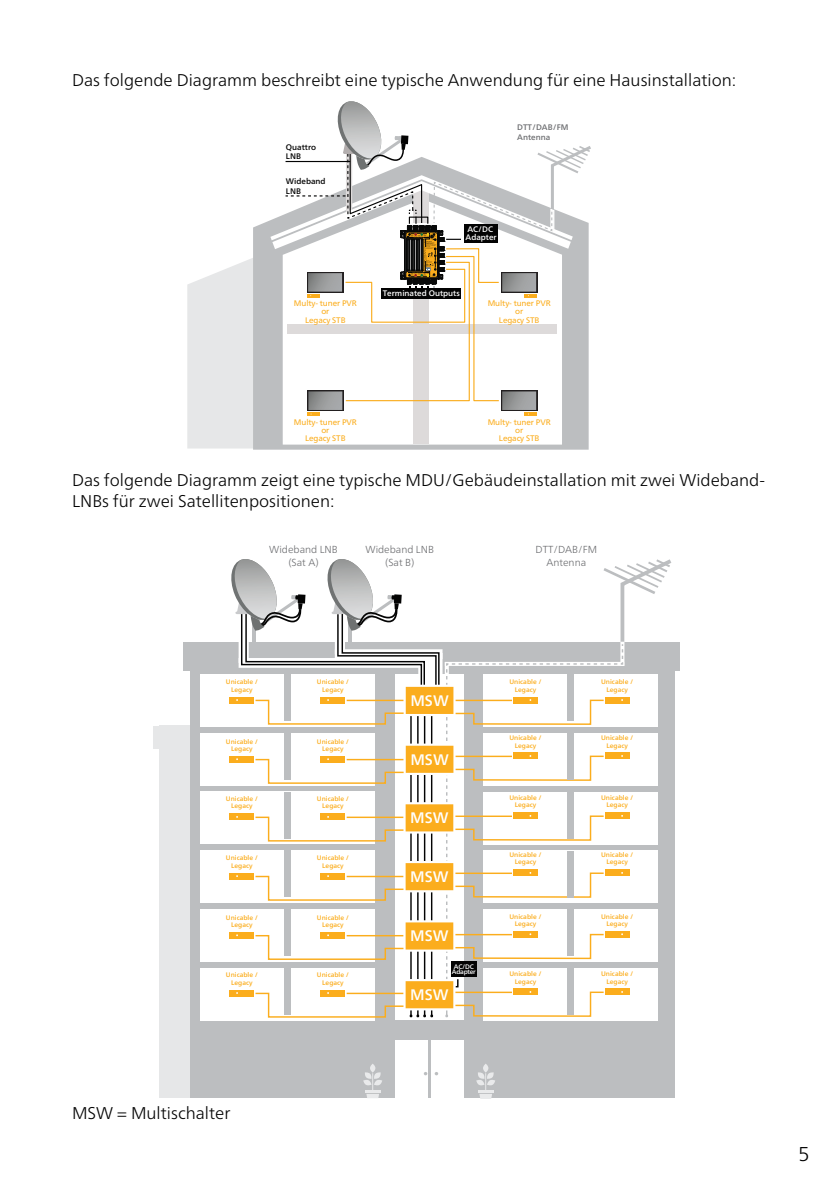
<style>
.page{position:relative;width:840px;height:1191px;background:#fff}
.page>*{position:absolute;margin:0;border:0;box-sizing:border-box;transform-origin:0 0}
.t1{font:300 20px "Frutiger Neue LT";color:#000}
.t2{font:300 17px/20.4px "Frutiger Neue LT";color:#030303}
.t3{font:500 15.2px "Frutiger Neue LT";color:#fff}
.t4{font:300 10.2px/12.2px "Frutiger Neue LT";color:#6d6e71;text-align:center}
.t5{font:8px/8px "Frutiger Neue LT";letter-spacing:-.01em;color:#fbad1d;text-align:center}
.t6{font:500 8px/8px "Frutiger Neue LT";color:#fff}
.t7{font:500 8px/9.6px "Frutiger Neue LT";color:#030303}
.t8{font:500 8px/9.6px "Frutiger Neue LT";color:#6d6e71}
.t9{font:500 6.6px/7.2px "Frutiger Neue LT";color:#fbad1d;text-align:center}
.t10{font:500 6.6px/5.8px "Frutiger Neue LT";letter-spacing:-.04em;color:#fff;text-align:center}
</style>
<div class="page">
<svg style="left:187px;top:258px;width:66px;height:190px;fill:#e6e7e8"></svg>
<svg style="left:253px;top:220px;width:335px;height:230px;fill:#bcbec0"></svg>
<svg style="left:282px;top:414px;width:279px;height:30px"></svg>
<div style="left:413px;top:186px;width:16px;height:258px;background:#dddada"></div>
<hr style="left:524px;top:412px;width:13px;height:4px;background:#fbad1d">
<hr style="left:307px;top:412px;width:13px;height:4px;background:#fbad1d">
<svg style="left:270px;top:101px;width:321px;height:313px"></svg>
<div style="left:159px;top:725px;width:376px;height:373px;background:#e6e7e8"></div>
<div style="left:190px;top:648px;width:484px;height:450px;background:#bcbec0"></div>
<div style="left:200px;top:850px;width:174px;height:52px;background:#fff"></div>
<div style="left:200px;top:968px;width:174px;height:52px;background:#fff"></div>
<div style="left:200px;top:909px;width:174px;height:52px;background:#fff"></div>
<div style="left:482px;top:968px;width:175px;height:52px;background:#fff"></div>
<div style="left:370px;top:1063px;width:5px;height:9px;background:#e9eaeb;border-radius:50%"></div>
<svg style="left:363px;top:1072px;width:19px;height:26px"></svg>
<svg style="left:482px;top:1063px;width:6px;height:9px"></svg>
<svg style="left:476px;top:1072px;width:19px;height:26px"></svg>
<div style="left:200px;top:792px;width:174px;height:52px;background:#fff"></div>
<div style="left:200px;top:733px;width:174px;height:52px;background:#fff"></div>
<div style="left:200px;top:674px;width:174px;height:52px;background:#fff"></div>
<div style="left:183px;top:641px;width:496px;height:29px;background:#bcbec0"></div>
<div style="left:395px;top:1040px;width:33px;height:58px;background:#fff"></div>
<div style="left:430px;top:1040px;width:33px;height:58px;background:#fff"></div>
<svg style="left:228px;top:559px;width:447px;height:459px"></svg>
<h2 class="t2" style="left:72px;top:69px;width:665px">Das folgende Diagramm beschreibt eine typische Anwendung für eine Hausinstallation:</h2>
<p class="t8" style="left:517px;top:122px;width:53px">DTT/DAB/FM<br>Antenna</p>
<p class="t7" style="left:286px;top:142px;width:32px">Quattro<br>LNB</p>
<p class="t7" style="left:286px;top:176px;width:41px">Wideband<br>LNB</p>
<p class="t5" style="left:294px;top:299px;width:64px">Multy- tuner PVR or<br>Legacy STB</p>
<p class="t6" style="left:465px;top:225px;width:33px">AC/DC<br>Adapter</p>
<p class="t6" style="left:382px;top:289px;width:78px">Terminated Outputs</p>
<p class="t5" style="left:487px;top:299px;width:64px">Multy- tuner PVR or<br>Legacy STB</p>
<p class="t5" style="left:294px;top:418px;width:64px">Multy- tuner PVR or<br>Legacy STB</p>
<p class="t5" style="left:487px;top:418px;width:64px">Multy- tuner PVR or<br>Legacy STB</p>
<h2 class="t2" style="left:72px;top:470px;width:694px">Das folgende Diagramm zeigt eine typische MDU/Gebäudeinstallation mit zwei Wideband-<br>LNBs für zwei Satellitenpositionen:</h2>
<h3 class="t4" style="left:535px;top:543px;width:63px">DTT/DAB/FM<br>Antenna</h3>
<h3 class="t4" style="left:269px;top:543px;width:70px">Wideband LNB (Sat A)</h3>
<h3 class="t4" style="left:365px;top:543px;width:70px">Wideband LNB (Sat B)</h3>
<p class="t9" style="left:226px;top:678px;width:34px">Unicable /<br>Legacy</p>
<p class="t9" style="left:317px;top:678px;width:34px">Unicable /<br>Legacy</p>
<h3 class="t3" style="left:410px;top:691px;width:40px">MSW</h3>
<p class="t9" style="left:509px;top:678px;width:34px">Unicable /<br>Legacy</p>
<p class="t9" style="left:600px;top:678px;width:34px">Unicable /<br>Legacy</p>
<p class="t9" style="left:226px;top:737px;width:34px">Unicable /<br>Legacy</p>
<p class="t9" style="left:317px;top:737px;width:34px">Unicable /<br>Legacy</p>
<h3 class="t3" style="left:410px;top:750px;width:40px">MSW</h3>
<p class="t9" style="left:509px;top:734px;width:34px">Unicable /<br>Legacy</p>
<p class="t9" style="left:600px;top:734px;width:34px">Unicable /<br>Legacy</p>
<p class="t9" style="left:226px;top:795px;width:34px">Unicable /<br>Legacy</p>
<p class="t9" style="left:317px;top:795px;width:34px">Unicable /<br>Legacy</p>
<p class="t9" style="left:509px;top:794px;width:34px">Unicable /<br>Legacy</p>
<p class="t9" style="left:600px;top:794px;width:34px">Unicable /<br>Legacy</p>
<h3 class="t3" style="left:410px;top:809px;width:40px">MSW</h3>
<p class="t9" style="left:226px;top:854px;width:34px">Unicable /<br>Legacy</p>
<p class="t9" style="left:317px;top:854px;width:34px">Unicable /<br>Legacy</p>
<p class="t9" style="left:509px;top:851px;width:34px">Unicable /<br>Legacy</p>
<p class="t9" style="left:600px;top:851px;width:34px">Unicable /<br>Legacy</p>
<h3 class="t3" style="left:410px;top:867px;width:40px">MSW</h3>
<p class="t9" style="left:226px;top:913px;width:34px">Unicable /<br>Legacy</p>
<p class="t9" style="left:317px;top:913px;width:34px">Unicable /<br>Legacy</p>
<p class="t9" style="left:509px;top:912px;width:34px">Unicable /<br>Legacy</p>
<p class="t9" style="left:600px;top:912px;width:34px">Unicable /<br>Legacy</p>
<h3 class="t3" style="left:410px;top:927px;width:40px">MSW</h3>
<p class="t9" style="left:226px;top:971px;width:34px">Unicable /<br>Legacy</p>
<p class="t9" style="left:317px;top:971px;width:34px">Unicable /<br>Legacy</p>
<p class="t10" style="left:451px;top:963px;width:25px">AC/DC<br>Adapter</p>
<p class="t9" style="left:509px;top:970px;width:34px">Unicable /<br>Legacy</p>
<p class="t9" style="left:600px;top:970px;width:34px">Unicable /<br>Legacy</p>
<h3 class="t3" style="left:410px;top:985px;width:40px">MSW</h3>
<h2 class="t2" style="left:72px;top:1102px;width:160px">MSW = Multischalter</h2>
<h1 class="t1" style="left:797px;top:1142px;width:13px">5</h1>
</div>
